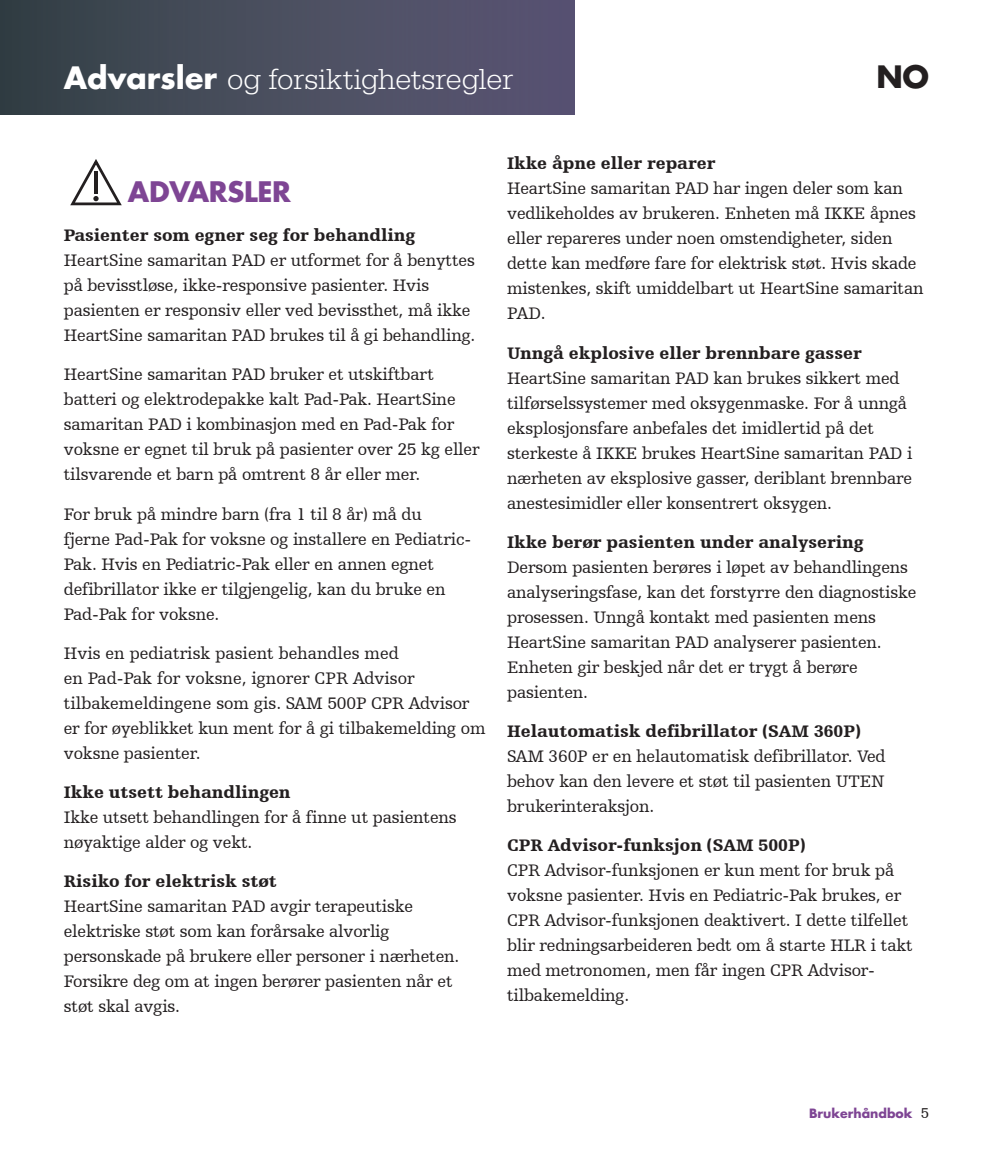
<style>
.page{position:relative;width:993px;height:1170px;background:#fff}
.page>*{position:absolute;margin:0;border:0;box-sizing:border-box;transform-origin:0 0}
.Futura_headers_12_pt{font:300 30px "Egyptienne URW";color:#fff}
.t1{font:700 30px "Futura Std";color:#231f20}
.W_C_section{font:700 27.5px "Futura Std";letter-spacing:-.01em;color:#7e4594}
.Body_copy_7_10{font:17.5px/25px "Humanist Slabserif 712 BT";letter-spacing:-.01em;color:#231f20}
.Sub_heads_7_10_bold{font:900 17.5px "Humanist Slabserif 712 BT";color:#231f20}
.t2{font:700 12.5px "Futura Std";color:#7e4594}
.s1{font-family:"Futura Std";font-weight:700}
.s2{font-family:"Humanist Slabserif 712 BT";font-weight:400;font-size:15px;color:#231f20}
</style>
<div class="page">
<div style="left:0;top:0;width:574px;height:115px;background:linear-gradient(to right,#354246,#5c5676)"></div>
<svg style="left:70px;top:159px;width:52px;height:46px"></svg>
<p class="Futura_headers_12_pt" style="left:64px;top:61px;width:451px"><span class="s1">Advarsler</span> og forsiktighetsregler</p>
<h1 class="t1" style="left:876px;top:57px;width:54px">NO</h1>
<p class="W_C_section" style="left:128px;top:173px;width:164px">ADVARSLER</p>
<p class="Sub_heads_7_10_bold" style="left:64px;top:224px;width:352px">Pasienter som egner seg for behandling</p>
<p class="Body_copy_7_10" style="left:64px;top:247px;width:413px">HeartSine samaritan PAD er utformet for å benyttes på bevisstløse, ikke-responsive pasienter. Hvis pasienten er responsiv eller ved bevissthet, må ikke HeartSine samaritan PAD brukes til å gi behandling.</p>
<p class="Body_copy_7_10" style="left:64px;top:362px;width:417px">HeartSine samaritan PAD bruker et utskiftbart batteri og elektrodepakke kalt Pad-Pak. HeartSine samaritan PAD i kombinasjon med en Pad-Pak for voksne er egnet til bruk på pasienter over 25 kg eller tilsvarende et barn på omtrent 8 år eller mer.</p>
<p class="Body_copy_7_10" style="left:64px;top:501px;width:408px">For bruk på mindre barn (fra 1 til 8 år) må du fjerne Pad-Pak for voksne og installere en Pediatric-Pak. Hvis en Pediatric-Pak eller en annen egnet defibrillator ikke er tilgjengelig, kan du bruke en Pad-Pak for voksne.</p>
<p class="Body_copy_7_10" style="left:64px;top:640px;width:423px">Hvis en pediatrisk pasient behandles med<br>en Pad-Pak for voksne, ignorer CPR Advisor tilbakemeldingene som gis. SAM 500P CPR Advisor er for øyeblikket kun ment for å gi tilbakemelding om voksne pasienter.</p>
<p class="Sub_heads_7_10_bold" style="left:64px;top:781px;width:228px">Ikke utsett behandlingen</p>
<p class="Body_copy_7_10" style="left:64px;top:804px;width:394px">Ikke utsett behandlingen for å finne ut pasientens nøyaktige alder og vekt.</p>
<p class="Sub_heads_7_10_bold" style="left:64px;top:870px;width:214px">Risiko for elektrisk støt</p>
<p class="Body_copy_7_10" style="left:64px;top:893px;width:397px">HeartSine samaritan PAD avgir terapeutiske elektriske støt som kan forårsake alvorlig personskade på brukere eller personer i nærheten.<br>Forsikre deg om at ingen berører pasienten når et støt skal avgis.</p>
<p class="Sub_heads_7_10_bold" style="left:507px;top:152px;width:210px">Ikke åpne eller reparer</p>
<p class="Body_copy_7_10" style="left:507px;top:176px;width:418px">HeartSine samaritan PAD har ingen deler som kan vedlikeholdes av brukeren. Enheten må IKKE åpnes eller repareres under noen omstendigheter, siden dette kan medføre fare for elektrisk støt. Hvis skade mistenkes, skift umiddelbart ut HeartSine samaritan PAD.</p>
<p class="Sub_heads_7_10_bold" style="left:507px;top:342px;width:356px">Unngå ekplosive eller brennbare gasser</p>
<p class="Body_copy_7_10" style="left:507px;top:365px;width:406px">HeartSine samaritan PAD kan brukes sikkert med tilførselssystemer med oksygenmaske. For å unngå eksplosjonsfare anbefales det imidlertid på det sterkeste å IKKE brukes HeartSine samaritan PAD i nærheten av eksplosive gasser, deriblant brennbare anestesimidler eller konsentrert oksygen.</p>
<p class="Sub_heads_7_10_bold" style="left:507px;top:531px;width:358px">Ikke berør pasienten under analysering</p>
<p class="Body_copy_7_10" style="left:507px;top:554px;width:410px">Dersom pasienten berøres i løpet av behandlingens analyseringsfase, kan det forstyrre den diagnostiske prosessen. Unngå kontakt med pasienten mens HeartSine samaritan PAD analyserer pasienten.<br>Enheten gir beskjed når det er trygt å berøre pasienten.</p>
<p class="Sub_heads_7_10_bold" style="left:507px;top:720px;width:355px">Helautomatisk defibrillator (SAM 360P)</p>
<p class="Body_copy_7_10" style="left:507px;top:743px;width:380px;text-align:justify">SAM 360P er en helautomatisk defibrillator. Ved behov kan den levere et støt til pasienten UTEN brukerinteraksjon.</p>
<p class="Sub_heads_7_10_bold" style="left:507px;top:834px;width:300px">CPR Advisor-funksjon (SAM 500P)</p>
<p class="Body_copy_7_10" style="left:507px;top:857px;width:407px">CPR Advisor-funksjonen er kun ment for bruk på voksne pasienter. Hvis en Pediatric-Pak brukes, er CPR Advisor-funksjonen deaktivert. I dette tilfellet blir redningsarbeideren bedt om å starte HLR i takt med metronomen, men får ingen CPR Advisor&shy;tilbakemelding.</p>
<p class="t2" style="left:808px;top:1104px;width:121px">Brukerhåndbok <span class="s2">5</span></p>
</div>
